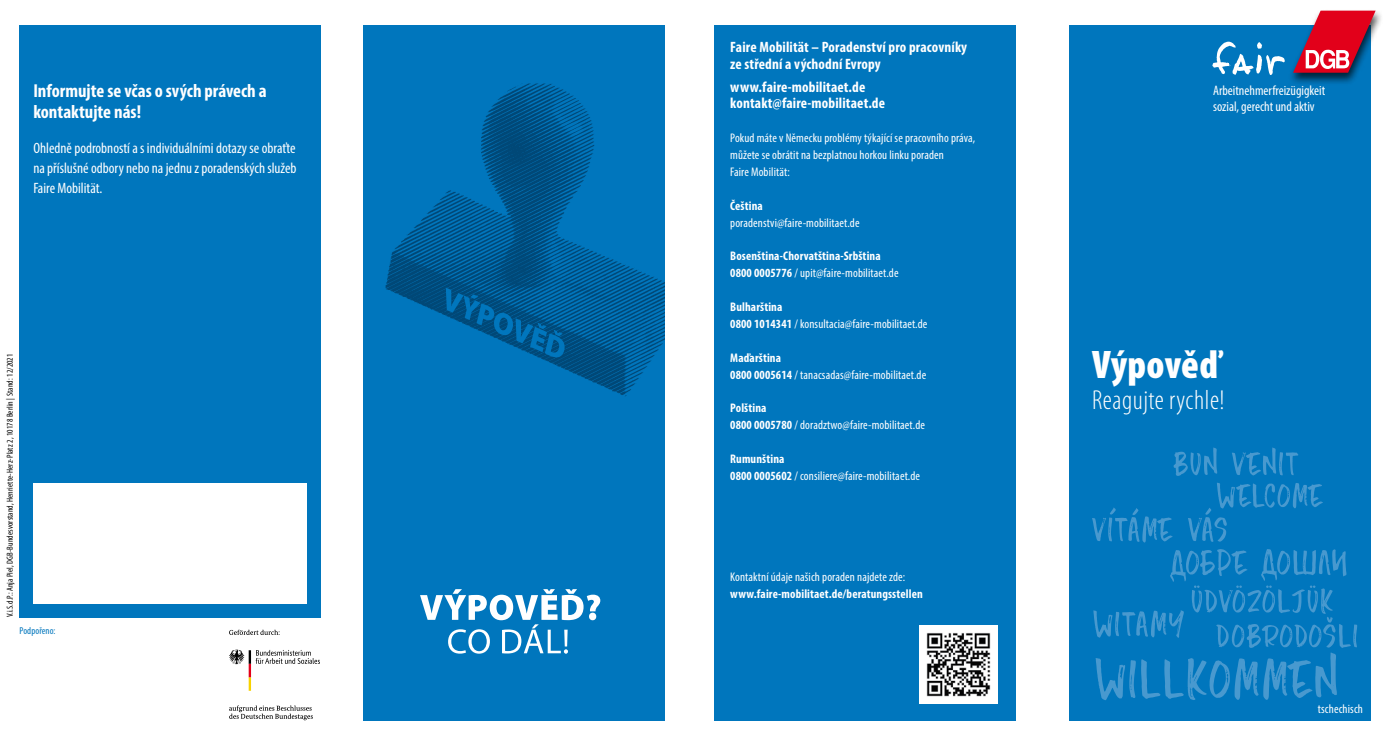
<style>
.page{position:relative;width:1397px;height:745px;background:#fff}
.page>*{position:absolute;margin:0;border:0;box-sizing:border-box;transform-origin:0 0}
.t1{font:900 condensed 40px "Myriad Pro";letter-spacing:.005em;color:#fff}
.t2{font:300 condensed 27.5px "Myriad Pro";letter-spacing:.02em;color:#fff}
.t3{font:700 condensed 18.75px/21.2px "Myriad Pro";color:#fff}
.t4{font:700 condensed 15px/16.2px "Myriad Pro";letter-spacing:.01em;color:#fff}
.t5{font:condensed 15px/20px "Myriad Pro";color:#fff;text-align:justify}
.t6{font:condensed 13.75px/16.2px "Myriad Pro";color:#fff}
.t7{font:condensed 12.5px/16.9px "Myriad Pro";letter-spacing:.01em;color:#fff}
.t8{font:700 condensed 12.5px/16.9px "Myriad Pro";letter-spacing:.01em;color:#fff}
.t9{font:condensed 10px "Myriad Pro";letter-spacing:.01em;color:#0076bd}
.t10{font:condensed 8.75px "Myriad Pro";letter-spacing:.01em;color:#000}
.s1{font-weight:400}
.s2{font-weight:700}
</style>
<div class="page">
<div style="left:19px;top:25px;width:302px;height:592px;background:#0076bd"></div>
<div style="left:34px;top:483px;width:273px;height:119px;background:#fff"></div>
<svg style="left:229px;top:629px;width:50px;height:5px"></svg>
<svg style="left:229px;top:705px;width:84px;height:14px"></svg>
<svg style="left:229px;top:649px;width:91px;height:41px"></svg>
<div style="left:1068px;top:25px;width:301px;height:694px;background:#0076bd"></div>
<div style="left:714px;top:25px;width:301px;height:694px;background:#0076bd"></div>
<svg style="left:1173px;top:447px;width:43px;height:28px"></svg>
<svg style="left:1232px;top:447px;width:66px;height:28px"></svg>
<svg style="left:1092px;top:507px;width:80px;height:35px"></svg>
<svg style="left:1188px;top:482px;width:134px;height:59px"></svg>
<svg style="left:1093px;top:549px;width:263px;height:150px"></svg>
<div style="left:363px;top:25px;width:301px;height:694px;background:#0076bd"></div>
<img style="left:386px;top:83px;width:278px;height:314px">
<svg style="left:441px;top:282px;width:126px;height:79px"></svg>
<svg style="left:420px;top:589px;width:180px;height:64px"></svg>
<div style="left:1287px;top:9px;width:96px;height:76px;background:#000;opacity:.7"></div>
<svg style="left:1292px;top:11px;width:83px;height:62px"></svg>
<svg style="left:1212px;top:42px;width:72px;height:33px"></svg>
<div style="left:918px;top:624px;width:78px;height:78px;background:#fff"></div>
<img style="left:926px;top:633px;width:64px;height:63px">
<h3 class="t3" style="left:33px;top:80px;width:235px">Informujte se včas o svých právech a kontaktujte nás!</h3>
<p class="t5" style="left:33px;top:138px;width:265px">Ohledně podrobností a s individuálními dotazy se obraťte na příslušné odbory nebo na jednu z poradenských služeb Faire Mobilität.</p>
<p class="t10" style="left:5px;top:617px;width:265px;rotate:-90deg">V.i.S.d.P.: Anja Piel, DGB-Bundesvorstand, Henriette-Herz-Platz 2, 10178 Berlin | Stand: 12/2021</p>
<p class="t9" style="left:19px;top:624px;width:38px">Podpořeno:</p>
<p class="t4" style="left:730px;top:39px;width:238px">Faire Mobilität – Poradenství pro pracovníky ze střední a východní Evropy</p>
<p class="t4" style="left:730px;top:78px;width:156px">www.faire-mobilitaet.de kontakt@faire-mobilitaet.de</p>
<p class="t7" style="left:730px;top:129px;width:246px">Pokud máte v Německu problémy týkající se pracovního práva, můžete se obrátit na bezplatnou horkou linku poraden<br>Faire Mobilität:</p>
<p class="t8" style="left:730px;top:197px;width:34px">Čeština</p>
<p class="t7" style="left:730px;top:214px;width:131px">poradenstvi@faire-mobilitaet.de</p>
<p class="t8" style="left:730px;top:247px;width:170px">Bosenština-Chorvatština-Srbština<br>0800 0005776 <span class="s1">/ upit@faire-mobilitaet.de</span></p>
<p class="t7" style="left:730px;top:298px;width:199px"><span class="s2">Bulharština<br>0800 1014341</span> / konsultacia@faire-mobilitaet.de</p>
<p class="t7" style="left:730px;top:349px;width:197px"><span class="s2">Maďarština<br>0800 0005614</span> / tanacsadas@faire-mobilitaet.de</p>
<p class="t7" style="left:730px;top:399px;width:196px"><span class="s2">Polština<br>0800 0005780</span> / doradztwo@faire-mobilitaet.de</p>
<p class="t7" style="left:730px;top:450px;width:191px"><span class="s2">Rumunština<br>0800 0005602</span> / consiliere@faire-mobilitaet.de</p>
<p class="t7" style="left:730px;top:568px;width:177px">Kontaktní údaje našich poraden najdete zde:</p>
<p class="t8" style="left:730px;top:585px;width:194px">www.faire-mobilitaet.de/beratungsstellen</p>
<p class="t6" style="left:1212px;top:82px;width:114px">Arbeitnehmerfreizügigkeit sozial, gerecht und aktiv</p>
<h1 class="t1" style="left:1091px;top:338px;width:128px">Výpověď</h1>
<h2 class="t2" style="left:1091px;top:383px;width:134px">Reagujte rychle!</h2>
<p class="t7" style="left:1317px;top:699px;width:47px">tschechisch</p>
</div>
